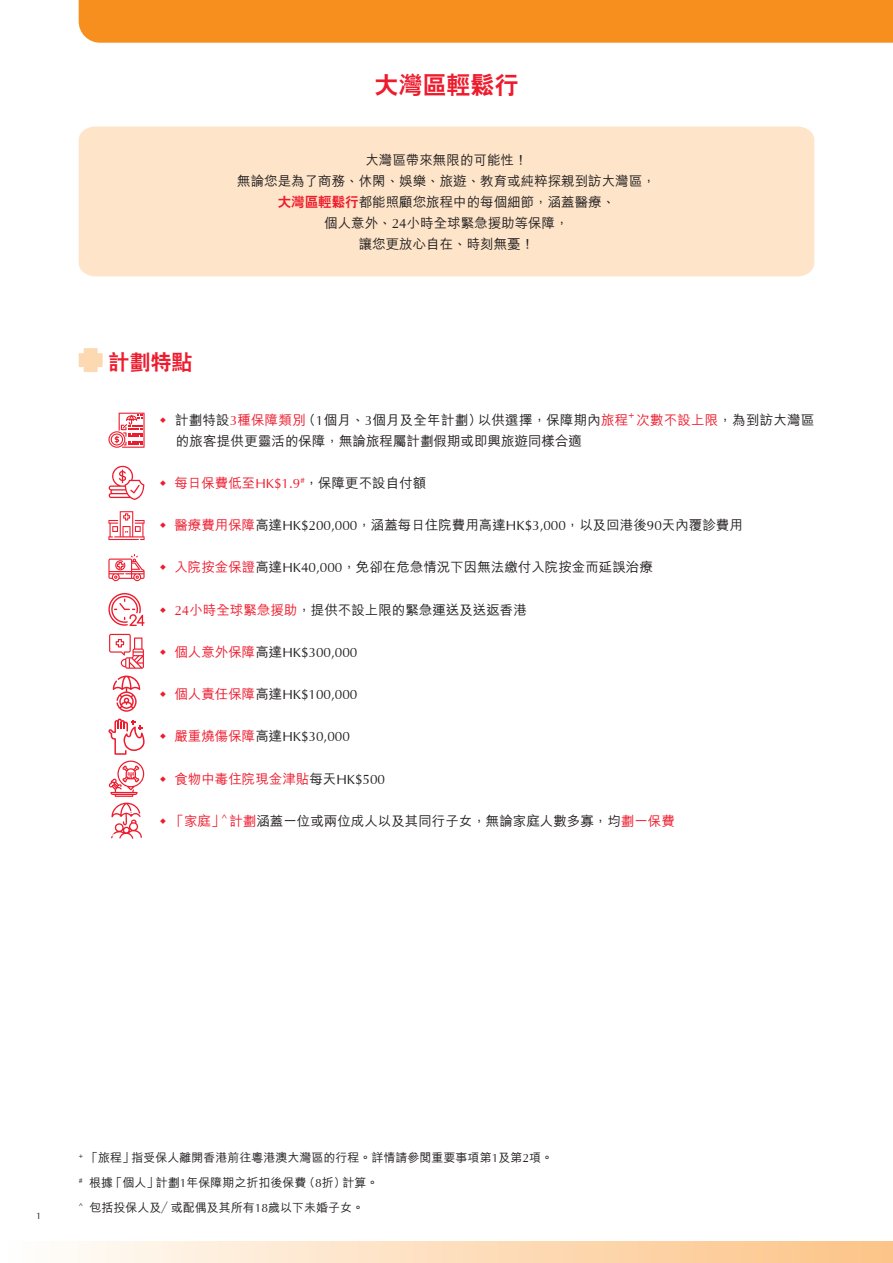
<style>
.page{position:relative;width:893px;height:1263px;background:#fff}
.page>*{position:absolute;margin:0;border:0;box-sizing:border-box;transform-origin:0 0}
.t1{font:800 24px "C Hei 2 HK";color:#ee1b2d}
.t2{font:800 21px "C Hei 2 HK";color:#ee1b2d}
.t3{font:500 13.5px/21px "M Hei HK";color:#231f20;text-align:center}
.t4{font:13.5px "Optima";color:#231f20}
.t5{font:500 13.5px "M Hei HK";color:#ee1b2d}
.t6{font:500 12px/25px "M Hei HK";color:#231f20}
.t7{font:9.6px "Optima";color:#ee1b2d}
.t8{font:9.45px "Optima";color:#231f20}
.s1{font-family:"C Hei 2 HK";font-weight:800;color:#ee1b2d}
.s2{font-family:"Optima";font-weight:400}
.s3{font-family:"Optima";font-weight:400;color:#ee1b2d}
.s4{color:#ee1b2d}
.s5{font-family:"M Hei HK";font-weight:500;color:#ee1b2d}
.s6{font-family:"M Hei HK";font-weight:500}
.s7{color:#231f20}
.s8{font-family:"Optima";font-weight:400;color:#231f20}
</style>
<div class="page">
<div style="left:79px;top:0;width:814px;height:43px;background:#f68f1e"></div>
<div style="left:0;top:1242px;width:893px;height:21px;background:linear-gradient(to right,#fefefb,#fcc285)"></div>
<div style="left:79px;top:126px;width:735px;height:150px;background:#fee5c9"></div>
<svg style="left:79px;top:348px;width:24px;height:24px"></svg>
<svg style="left:108px;top:413px;width:37px;height:35px"></svg>
<svg style="left:108px;top:511px;width:37px;height:29px"></svg>
<svg style="left:113px;top:676px;width:27px;height:36px"></svg>
<svg style="left:108px;top:554px;width:37px;height:27px"></svg>
<svg style="left:108px;top:593px;width:37px;height:33px"></svg>
<svg style="left:108px;top:718px;width:37px;height:121px"></svg>
<svg style="left:109px;top:466px;width:36px;height:34px"></svg>
<svg style="left:109px;top:634px;width:35px;height:35px"></svg>
<h1 class="t1" style="left:374px;top:73px;width:146px">大灣區輕鬆行</h1>
<h2 class="t2" style="left:108px;top:351px;width:85px">計劃特點</h2>
<p class="t3" style="left:237px;top:148px;width:420px">大灣區帶來無限的可能性！<br>無論您是為了商務、休閑、娛樂、旅遊、教育或純粹探親到訪大灣區，<span class="s1">大灣區輕鬆行</span>都能照顧您旅程中的每個細節，涵蓋醫療、<br>個人意外、<span class="s2">24</span>小時全球緊急援助等保障，<br>讓您更放心自在、時刻無憂！</p>
<p class="t3" style="left:175px;top:408px;width:455px">計劃特設<span class="s3">3</span><span class="s4">種保障類別</span>（<span class="s2">1</span>個月、<span class="s2">3</span>個月及全年計劃）以供選擇，保障期內<span class="s4">旅程</span></p>
<p class="t7" style="left:629px;top:407px;width:7px">+</p>
<p class="t3" style="left:636px;top:408px;width:179px"><span class="s4">次數不設上限</span>，為到訪大灣區</p>
<p class="t3" style="left:176px;top:429px;width:408px">的旅客提供更靈活的保障，無論旅程屬計劃假期或即興旅遊同樣合適</p>
<p class="t3" style="left:174px;top:471px;width:253px"><span class="s4">每日保費低至</span><span class="s3">HK$1.9</span><sup>#</sup>，保障更不設自付額</p>
<p class="t3" style="left:174px;top:513px;width:570px"><span class="s4">醫療費用保障</span>高達<span class="s2">HK$200,000</span>，涵蓋每日住院費用高達<span class="s2">HK$3,000</span>，以及回港後<span class="s2">90</span>天內覆診費用</p>
<p class="t3" style="left:174px;top:556px;width:480px"><span class="s4">入院按金保證</span>高達<span class="s2">HK40,000</span>，免卻在危急情況下因無法繳付入院按金而延誤治療</p>
<p class="t3" style="left:174px;top:598px;width:354px"><span class="s3">24</span><span class="s4">小時全球緊急援助</span>，提供不設上限的緊急運送及送返香港</p>
<p class="t4" style="left:174px;top:642px;width:185px"><span class="s5">個人意外保障</span><span class="s6">高達</span>HK$300,000</p>
<p class="t4" style="left:174px;top:684px;width:185px"><span class="s5">個人責任保障</span><span class="s6">高達</span>HK$100,000</p>
<p class="t4" style="left:174px;top:727px;width:177px"><span class="s5">嚴重燒傷保障</span><span class="s6">高達</span>HK$30,000</p>
<p class="t5" style="left:174px;top:769px;width:212px">食物中毒住院現金津貼<span class="s7">每天</span><span class="s8">HK$500</span></p>
<p class="t3" style="left:171px;top:809px;width:506px"><span class="s4">「家庭」</span><sup>^</sup> <span class="s4">計劃</span>涵蓋一位或兩位成人以及其同行子女，無論家庭人數多寡，均<span class="s4">劃一保費</span></p>
<p class="t8" style="left:36px;top:1208px;width:7px">1</p>
<p class="t6" style="left:79px;top:1144px;width:476px"><sup>+</sup> 「旅程」指受保人離開香港前往粵港澳大灣區的行程。詳情請參閱重要事項第<span class="s2">1</span>及第<span class="s2">2</span>項。<sup>#</sup> 根據「個人」計劃<span class="s2">1</span>年保障期之折扣後保費（<span class="s2">8</span>折）計算。<br><sup>^</sup> 包括投保人及／或配偶及其所有<span class="s2">18</span>歲以下未婚子女。</p>
</div>
